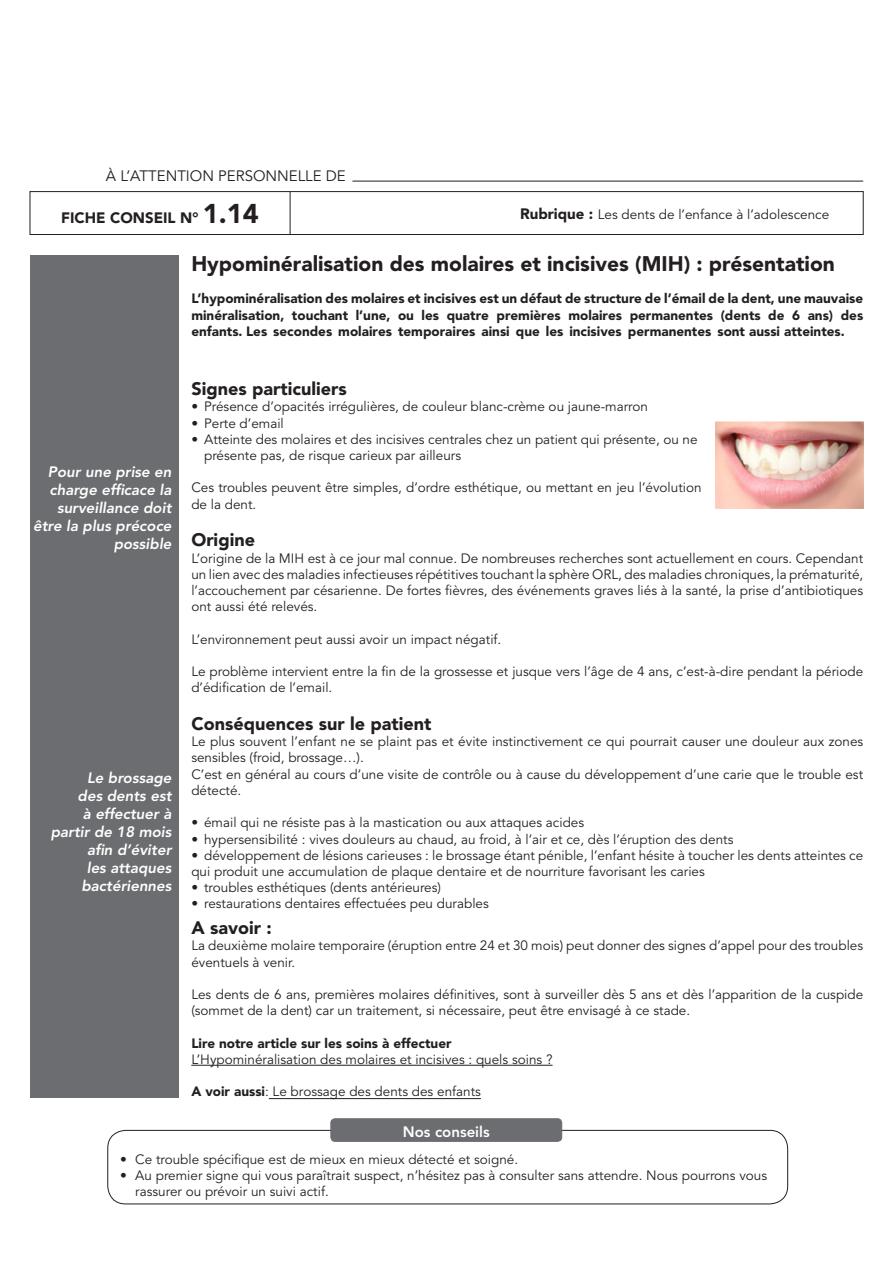
<style>
.page{position:relative;width:893px;height:1263px;background:#fff}
.page>*{position:absolute;margin:0;border:0;box-sizing:border-box;transform-origin:0 0}
.texte_courant{font:900 21px "Avenir LT Std";color:#231f20}
.texte_courant-2{font:900 18px "Avenir LT Std";color:#231f20}
.phrases_gauche{font:italic 800 15px/18px "Avenir LT Std";color:#fff;text-align:right}
.adresse{font:15px "Avenir LT Std";color:#231f20}
.fiche_conseil{font:900 15px "Avenir LT Std";color:#231f20}
.nos_conseils{font:800 15px "Avenir LT Std";color:#fff}
.texte_courant-3{font:13.5px/16.2px "Avenir LT Std";color:#231f20}
.texte_courant-4{font:900 13.5px/16.2px "Avenir LT Std";color:#231f20;text-align:justify}
.conseils{font:13.5px/16.2px "Avenir LT Std";color:#231f20}
.fiche_conseil-2{font:13.5px "Avenir LT Std";color:#231f20}
.s1{font-size:27px}
.s2{font-weight:900;font-size:15px}
.s3{font-weight:900}
</style>
<div class="page">
<div style="left:30px;top:255px;width:149px;height:843px;background:#6c6d70"></div>
<div style="left:30px;top:191px;width:833px;height:44px;border:1px solid #231f20"></div>
<hr style="left:290px;top:192px;width:1px;height:43px;background:#231f20">
<hr style="left:352px;top:181px;width:511px;height:1px;background:#231f20">
<img style="left:715px;top:421px;width:148px;height:88px">
<hr style="left:191px;top:1065px;width:362px;height:1px;background:#231f20">
<div style="left:108px;top:1130px;width:680px;height:74px;border:1px solid #231f20;border-radius:18px"></div>
<div style="left:331px;top:1119px;width:231px;height:22px;background:#6c6d70;border-radius:4px"></div>
<div style="left:330px;top:1118px;width:232px;height:24px;border:1px solid #6c6d70;border-radius:4px"></div>
<hr style="left:269px;top:1098px;width:212px;height:1px;background:#231f20">
<p class="adresse" style="left:106px;top:168px;width:241px">À L’ATTENTION PERSONNELLE DE</p>
<p class="fiche_conseil" style="left:61px;top:209px;width:199px">FICHE CONSEIL N° <span class="s1">1.14</span></p>
<p class="fiche_conseil-2" style="left:520px;top:206px;width:311px"><span class="s2">Rubrique :</span> Les dents de l’enfance à l’adolescence</p>
<p class="phrases_gauche" style="left:33px;top:463px;width:140px">Pour une prise en charge efficace la surveillance doit être la plus précoce possible</p>
<p class="phrases_gauche" style="left:51px;top:769px;width:122px">Le brossage<br>des dents est<br>à effectuer à partir de 18 mois afin d’éviter<br>les attaques bactériennes</p>
<p class="texte_courant" style="left:191px;top:251px;width:645px">Hypominéralisation des molaires et incisives (MIH) : présentation</p>
<p class="texte_courant-4" style="left:191px;top:291px;width:673px">L’hypominéralisation des molaires et incisives est un défaut de structure de l’émail de la dent, une mauvaise minéralisation, touchant l’une, ou les quatre premières molaires permanentes (dents de 6 ans) des enfants. Les secondes molaires temporaires ainsi que les incisives permanentes sont aussi atteintes.</p>
<p class="texte_courant-2" style="left:191px;top:378px;width:157px">Signes particuliers</p>
<p class="texte_courant-3" style="left:191px;top:399px;width:458px">• Présence d’opacités irrégulières, de couleur blanc-crème ou jaune-marron</p>
<p class="texte_courant-3" style="left:191px;top:415px;width:94px">• Perte d’email</p>
<p class="texte_courant-3" style="left:204px;top:431px;width:495px;text-indent:-13px">• Atteinte des molaires et des incisives centrales chez un patient qui présente, ou ne présente pas, de risque carieux par ailleurs</p>
<p class="texte_courant-3" style="left:191px;top:480px;width:512px">Ces troubles peuvent être simples, d’ordre esthétique, ou mettant en jeu l’évolution de la dent.</p>
<p class="texte_courant-2" style="left:191px;top:529px;width:65px">Origine</p>
<p class="texte_courant-3" style="left:191px;top:550px;width:673px;text-align:justify">L’origine de la MIH est à ce jour mal connue. De nombreuses recherches sont actuellement en cours. Cependant un lien avec des maladies infectieuses répétitives touchant la sphère ORL, des maladies chroniques, la prématurité, l’accouchement par césarienne. De fortes fièvres, des événements graves liés à la santé, la prise d’antibiotiques ont aussi été relevés.</p>
<p class="texte_courant-3" style="left:191px;top:631px;width:311px">L’environnement peut aussi avoir un impact négatif.</p>
<p class="texte_courant-3" style="left:191px;top:664px;width:673px">Le problème intervient entre la fin de la grossesse et jusque vers l’âge de 4 ans, c’est-à-dire pendant la période d’édification de l’email.</p>
<p class="texte_courant-2" style="left:191px;top:713px;width:241px">Conséquences sur le patient</p>
<p class="texte_courant-3" style="left:191px;top:734px;width:673px">Le plus souvent l’enfant ne se plaint pas et évite instinctivement ce qui pourrait causer une douleur aux zones sensibles (froid, brossage…).</p>
<p class="texte_courant-3" style="left:191px;top:766px;width:673px">C’est en général au cours d’une visite de contrôle ou à cause du développement d’une carie que le trouble est détecté.</p>
<p class="texte_courant-3" style="left:191px;top:815px;width:394px">• émail qui ne résiste pas à la mastication ou aux attaques acides</p>
<p class="texte_courant-3" style="left:191px;top:831px;width:544px">• hypersensibilité : vives douleurs au chaud, au froid, à l’air et ce, dès l’éruption des dents</p>
<p class="texte_courant-3" style="left:191px;top:847px;width:673px">• développement de lésions carieuses : le brossage étant pénible, l’enfant hésite à toucher les dents atteintes ce qui produit une accumulation de plaque dentaire et de nourriture favorisant les caries</p>
<p class="texte_courant-3" style="left:191px;top:880px;width:251px">• troubles esthétiques (dents antérieures)</p>
<p class="texte_courant-3" style="left:191px;top:896px;width:299px">• restaurations dentaires effectuées peu durables</p>
<p class="texte_courant-2" style="left:191px;top:917px;width:82px">A savoir :</p>
<p class="texte_courant-3" style="left:191px;top:938px;width:673px">La deuxième molaire temporaire (éruption entre 24 et 30 mois) peut donner des signes d’appel pour des troubles éventuels à venir.</p>
<p class="texte_courant-3" style="left:191px;top:987px;width:673px">Les dents de 6 ans, premières molaires définitives, sont à surveiller dès 5 ans et dès l’apparition de la cuspide (sommet de la dent) car un traitement, si nécessaire, peut être envisagé à ce stade.</p>
<p class="texte_courant-4" style="left:191px;top:1035px;width:262px">Lire notre article sur les soins à effectuer</p>
<p class="texte_courant-3" style="left:191px;top:1051px;width:363px">L’Hypominéralisation des molaires et incisives : quels soins ?</p>
<p class="texte_courant-3" style="left:191px;top:1084px;width:291px"><span class="s3">A voir aussi</span>: Le brossage des dents des enfants</p>
<p class="nos_conseils" style="left:403px;top:1123px;width:88px">Nos conseils</p>
<p class="conseils" style="left:120px;top:1151px;width:399px">• Ce trouble spécifique est de mieux en mieux détecté et soigné.</p>
<p class="conseils" style="left:135px;top:1168px;width:633px;text-indent:-15px">• Au premier signe qui vous paraîtrait suspect, n’hésitez pas à consulter sans attendre. Nous pourrons vous rassurer ou prévoir un suivi actif.</p>
</div>
